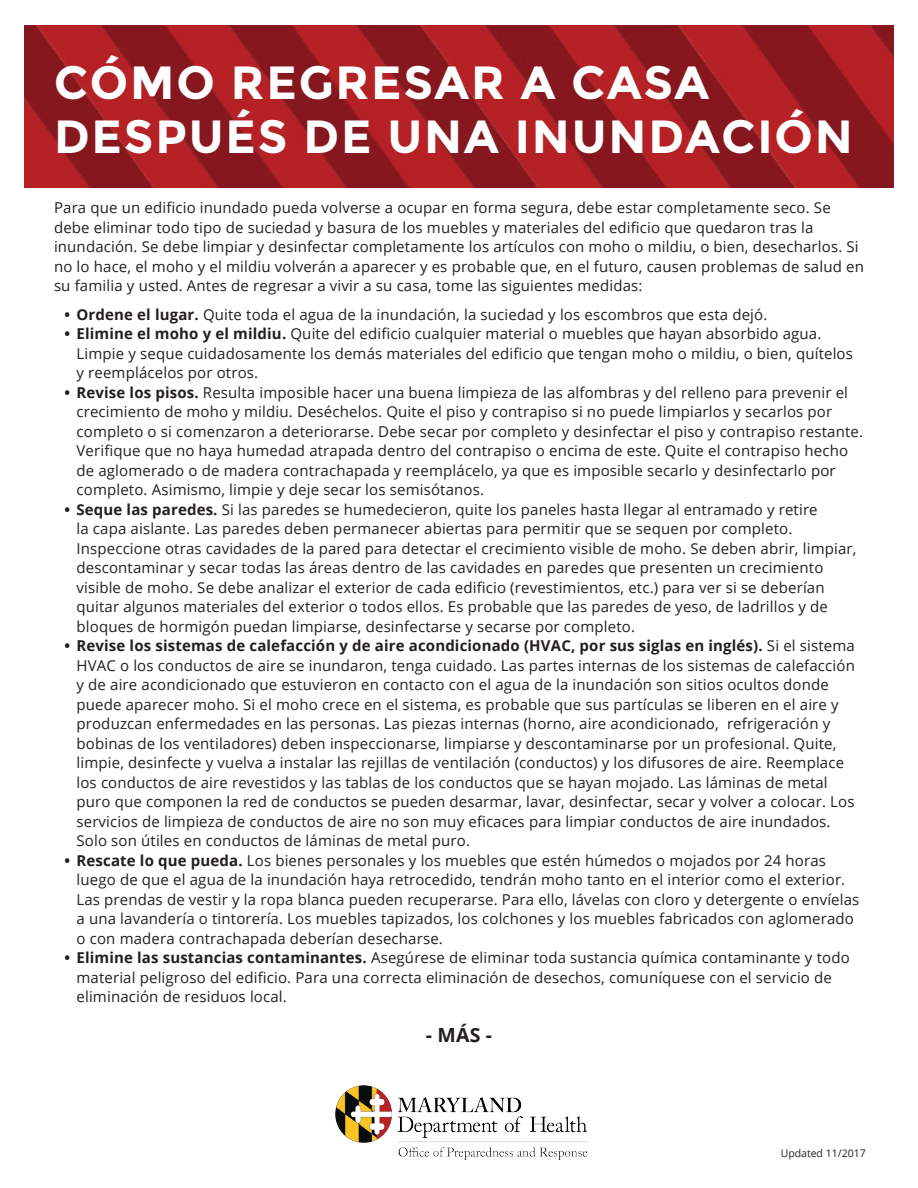
<style>
.page{position:relative;width:918px;height:1188px;background:#fff}
.page>*{position:absolute;margin:0;border:0;box-sizing:border-box;transform-origin:0 0}
.t1{font:700 46.5px/54px "Montserrat";letter-spacing:.04em;color:#fff}
.t2{font:700 19.5px "Open Sans";color:#231f20}
.t3{font:15px/19.5px "Open Sans";letter-spacing:.01em;color:#231f20}
.t4{font:10.5px "Open Sans";color:#231f20}
.s1{font-weight:700}
</style>
<div class="page">
<img style="left:335px;top:1086px;width:253px;height:74px">
<img style="left:25px;top:26px;width:868px;height:161px">
<p class="t1" style="left:54px;top:56px;width:800px">CÓMO REGRESAR A CASA<br>DESPUÉS DE UNA INUNDACIÓN</p>
<p class="t3" style="left:54px;top:198px;width:811px">Para que un edificio inundado pueda volverse a ocupar en forma segura, debe estar completamente seco. Se debe eliminar todo tipo de suciedad y basura de los muebles y materiales del edificio que quedaron tras la inundación. Se debe limpiar y desinfectar completamente los artículos con moho o mildiu, o bien, desecharlos. Si no lo hace, el moho y el mildiu volverán a aparecer y es probable que, en el futuro, causen problemas de salud en su familia y usted. Antes de regresar a vivir a su casa, tome las siguientes medidas:</p>
<p class="t3" style="left:64px;top:304px;width:704px"><span class="s1">• Ordene el lugar.</span> Quite toda el agua de la inundación, la suciedad y los escombros que esta dejó.</p>
<p class="t3" style="left:76px;top:324px;width:778px;text-indent:-12px"><span class="s1">• Elimine el moho y el mildiu.</span> Quite del edificio cualquier material o muebles que hayan absorbido agua.<br>Limpie y seque cuidadosamente los demás materiales del edificio que tengan moho o mildiu, o bien, quítelos y reemplácelos por otros.</p>
<p class="t3" style="left:76px;top:382px;width:788px;text-indent:-12px"><span class="s1">• Revise los pisos.</span> Resulta imposible hacer una buena limpieza de las alfombras y del relleno para prevenir el crecimiento de moho y mildiu. Deséchelos. Quite el piso y contrapiso si no puede limpiarlos y secarlos por completo o si comenzaron a deteriorarse. Debe secar por completo y desinfectar el piso y contrapiso restante.<br>Verifique que no haya humedad atrapada dentro del contrapiso o encima de este. Quite el contrapiso hecho de aglomerado o de madera contrachapada y reemplácelo, ya que es imposible secarlo y desinfectarlo por completo. Asimismo, limpie y deje secar los semisótanos.</p>
<p class="t3" style="left:76px;top:499px;width:782px;text-indent:-12px"><span class="s1">• Seque las paredes.</span> Si las paredes se humedecieron, quite los paneles hasta llegar al entramado y retire<br>la capa aislante. Las paredes deben permanecer abiertas para permitir que se sequen por completo.<br>Inspeccione otras cavidades de la pared para detectar el crecimiento visible de moho. Se deben abrir, limpiar, descontaminar y secar todas las áreas dentro de las cavidades en paredes que presenten un crecimiento visible de moho. Se debe analizar el exterior de cada edificio (revestimientos, etc.) para ver si se deberían quitar algunos materiales del exterior o todos ellos. Es probable que las paredes de yeso, de ladrillos y de bloques de hormigón puedan limpiarse, desinfectarse y secarse por completo.</p>
<p class="t3" style="left:76px;top:636px;width:780px;text-indent:-12px"><span class="s1">• Revise los sistemas de calefacción y de aire acondicionado (HVAC, por sus siglas en inglés).</span> Si el sistema HVAC o los conductos de aire se inundaron, tenga cuidado. Las partes internas de los sistemas de calefacción y de aire acondicionado que estuvieron en contacto con el agua de la inundación son sitios ocultos donde puede aparecer moho. Si el moho crece en el sistema, es probable que sus partículas se liberen en el aire y produzcan enfermedades en las personas. Las piezas internas (horno, aire acondicionado, refrigeración y bobinas de los ventiladores) deben inspeccionarse, limpiarse y descontaminarse por un profesional. Quite, limpie, desinfecte y vuelva a instalar las rejillas de ventilación (conductos) y los difusores de aire. Reemplace los conductos de aire revestidos y las tablas de los conductos que se hayan mojado. Las láminas de metal puro que componen la red de conductos se pueden desarmar, lavar, desinfectar, secar y volver a colocar. Los servicios de limpieza de conductos de aire no son muy eficaces para limpiar conductos de aire inundados.<br>Solo son útiles en conductos de láminas de metal puro.</p>
<p class="t3" style="left:76px;top:850px;width:784px;text-indent:-12px"><span class="s1">• Rescate lo que pueda.</span> Los bienes personales y los muebles que estén húmedos o mojados por 24 horas luego de que el agua de la inundación haya retrocedido, tendrán moho tanto en el interior como el exterior.<br>Las prendas de vestir y la ropa blanca pueden recuperarse. Para ello, lávelas con cloro y detergente o envíelas a una lavandería o tintorería. Los muebles tapizados, los colchones y los muebles fabricados con aglomerado o con madera contrachapada deberían desecharse.</p>
<p class="t3" style="left:76px;top:948px;width:775px;text-indent:-12px"><span class="s1">• Elimine las sustancias contaminantes.</span> Asegúrese de eliminar toda sustancia química contaminante y todo material peligroso del edificio. Para una correcta eliminación de desechos, comuníquese con el servicio de eliminación de residuos local.</p>
<p class="t2" style="left:426px;top:1021px;width:68px">- MÁS -</p>
<p class="t4" style="left:781px;top:1146px;width:87px">Updated 11/2017</p>
</div>
